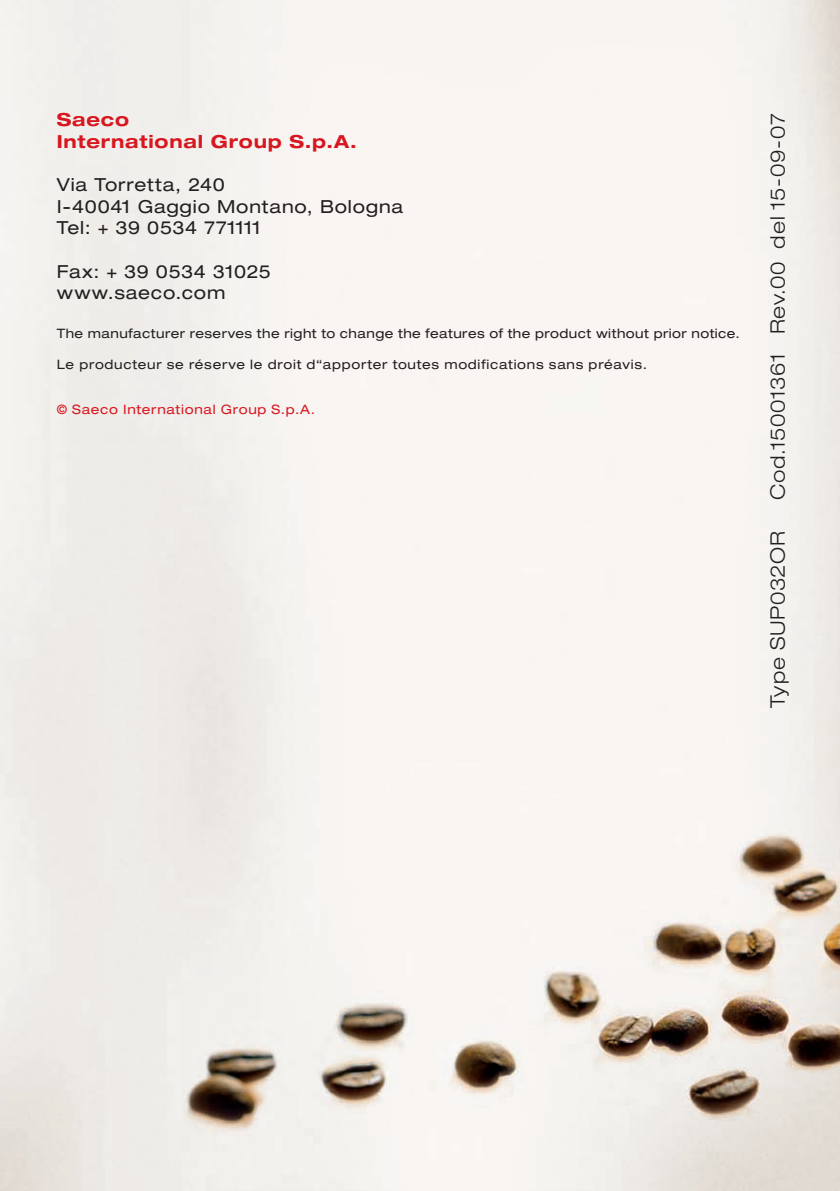
<style>
.page{position:relative;width:840px;height:1191px;background:#fff}
.page>*{position:absolute;margin:0;border:0;box-sizing:border-box;transform-origin:0 0}
.t1{font:300 expanded 20px "Helvetica Neue LT Std";letter-spacing:.035em;color:#231f20}
.t2{font:expanded 18px/21.6px "Helvetica Neue LT Std";letter-spacing:.04em;color:#231f20}
.t3{font:700 expanded 18px/21.6px "Helvetica Neue LT Std";letter-spacing:.045em;color:#d7171f}
.t4{font:expanded 13px "Helvetica Neue LT Std";letter-spacing:.04em;color:#231f20}
.t5{font:expanded 13px "Helvetica Neue LT Std";letter-spacing:.055em;color:#d7171f}
</style>
<div class="page">
<img style="left:0;top:0;width:839px;height:1191px">
<h2 class="t3" style="left:57px;top:108px;width:301px">Saeco<br>International Group S.p.A.</h2>
<h2 class="t2" style="left:57px;top:174px;width:348px">Via Torretta, 240<br>I-40041 Gaggio Montano, Bologna<br>Tel: + 39 0534 771111</h2>
<h2 class="t2" style="left:57px;top:260px;width:215px">Fax: + 39 0534 31025 www.saeco.com</h2>
<p class="t4" style="left:57px;top:326px;width:684px">The manufacturer reserves the right to change the features of the product without prior notice.</p>
<p class="t4" style="left:57px;top:357px;width:591px">Le producteur se réserve le droit d“apporter toutes modifications sans préavis.</p>
<p class="t5" style="left:57px;top:402px;width:260px">© Saeco International Group S.p.A.</p>
<h1 class="t1" style="left:765px;top:500px;width:388px;rotate:-90deg">Cod.15001361 Rev.00 del 15-09-07</h1>
<h1 class="t1" style="left:765px;top:708px;width:178px;rotate:-90deg">Type SUP032OR</h1>
</div>
